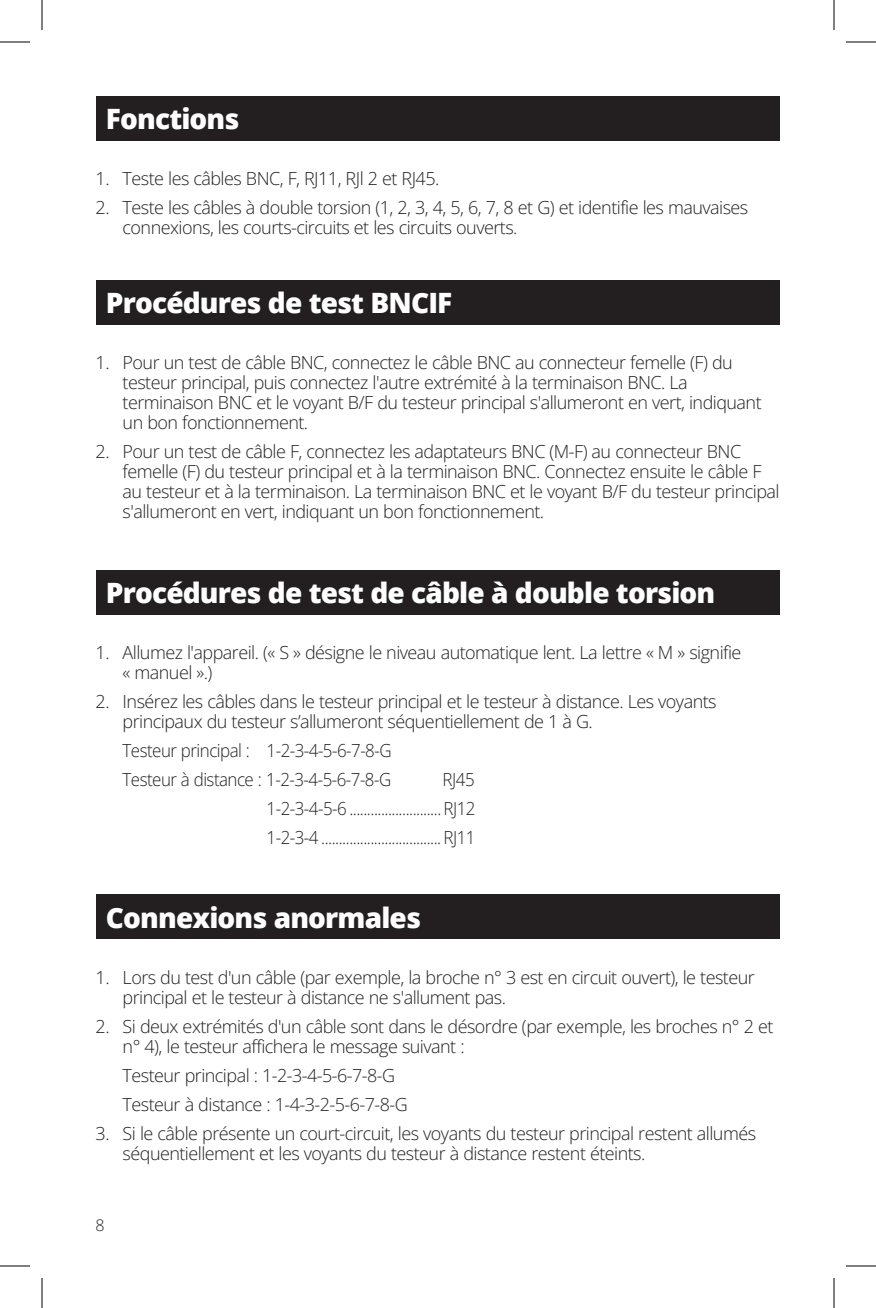
<style>
.page{position:relative;width:876px;height:1308px;background:#fff}
.page>*{position:absolute;margin:0;border:0;box-sizing:border-box;transform-origin:0 0}
.t1{font:800 28px "Open Sans";letter-spacing:-.03em;color:#fff}
.t2{font:18px/20px "Open Sans";letter-spacing:-.03em;color:#231f20}
.t3{font:18px "Open Sans";letter-spacing:-.03em;color:#231f20;scale:.94 1}
.t4{font:16px "Open Sans";color:#231f20}
</style>
<div class="page">
<div style="left:97px;top:96px;width:683px;height:45px;background:#231f20"></div>
<div style="left:97px;top:280px;width:683px;height:45px;background:#231f20"></div>
<div style="left:97px;top:570px;width:683px;height:45px;background:#231f20"></div>
<div style="left:97px;top:894px;width:683px;height:45px;background:#231f20"></div>
<hr style="left:0;top:42px;width:30px;height:1px;background:#000">
<hr style="left:846px;top:42px;width:30px;height:1px;background:#000">
<hr style="left:0;top:1266px;width:30px;height:1px;background:#000">
<hr style="left:846px;top:1266px;width:30px;height:1px;background:#000">
<hr style="left:42px;top:0;width:1px;height:30px;background:#000">
<hr style="left:42px;top:1278px;width:1px;height:30px;background:#000">
<hr style="left:834px;top:0;width:1px;height:30px;background:#000">
<hr style="left:834px;top:1278px;width:1px;height:30px;background:#000">
<p class="t1" style="left:106px;top:98px;width:135px">Fonctions</p>
<p class="t2" style="left:96px;top:168px;width:345px">1. Teste les câbles BNC, F, RJ11, RJl 2 et RJ45.</p>
<p class="t2" style="left:123px;top:197px;width:627px;text-indent:-27px">2. Teste les câbles à double torsion (1, 2, 3, 4, 5, 6, 7, 8 et G) et identifie les mauvaises connexions, les courts-circuits et les circuits ouverts.</p>
<p class="t1" style="left:106px;top:281px;width:348px">Procédures de test BNCIF</p>
<p class="t2" style="left:123px;top:352px;width:641px;text-indent:-27px">1. Pour un test de câble BNC, connectez le câble BNC au connecteur femelle (F) du testeur principal, puis connectez l'autre extrémité à la terminaison BNC. La terminaison BNC et le voyant B/F du testeur principal s'allumeront en vert, indiquant un bon fonctionnement.</p>
<p class="t2" style="left:123px;top:441px;width:659px;text-indent:-27px">2. Pour un test de câble F, connectez les adaptateurs BNC (M-F) au connecteur BNC femelle (F) du testeur principal et à la terminaison BNC. Connectez ensuite le câble F au testeur et à la terminaison. La terminaison BNC et le voyant B/F du testeur principal s'allumeront en vert, indiquant un bon fonctionnement.</p>
<p class="t1" style="left:106px;top:571px;width:611px">Procédures de test de câble à double torsion</p>
<p class="t2" style="left:123px;top:642px;width:620px;text-indent:-27px">1. Allumez l'appareil. (« S » désigne le niveau automatique lent. La lettre « M » signifie « manuel ».)</p>
<p class="t2" style="left:123px;top:691px;width:595px;text-indent:-27px">2. Insérez les câbles dans le testeur principal et le testeur à distance. Les voyants principaux du testeur s’allumeront séquentiellement de 1 à G.</p>
<p class="t3" style="left:123px;top:738px;width:288px">Testeur principal : 1-2-3-4-5-6-7-8-G</p>
<p class="t3" style="left:123px;top:767px;width:287px">Testeur à distance : 1-2-3-4-5-6-7-8-G</p>
<p class="t3" style="left:443px;top:767px;width:36px">RJ45</p>
<p class="t3" style="left:267px;top:796px;width:224px">1-2-3-4-5-6 .......................... RJ12</p>
<p class="t3" style="left:267px;top:825px;width:224px">1-2-3-4 .................................. RJ11</p>
<p class="t1" style="left:106px;top:896px;width:317px">Connexions anormales</p>
<p class="t2" style="left:123px;top:967px;width:634px;text-indent:-27px">1. Lors du test d'un câble (par exemple, la broche n° 3 est en circuit ouvert), le testeur principal et le testeur à distance ne s'allument pas.</p>
<p class="t2" style="left:123px;top:1016px;width:652px;text-indent:-27px">2. Si deux extrémités d'un câble sont dans le désordre (par exemple, les broches n° 2 et n° 4), le testeur affichera le message suivant :</p>
<p class="t2" style="left:123px;top:1065px;width:274px">Testeur principal : 1-2-3-4-5-6-7-8-G</p>
<p class="t2" style="left:123px;top:1094px;width:287px">Testeur à distance : 1-4-3-2-5-6-7-8-G</p>
<p class="t2" style="left:123px;top:1123px;width:635px;text-indent:-27px">3. Si le câble présente un court-circuit, les voyants du testeur principal restent allumés séquentiellement et les voyants du testeur à distance restent éteints.</p>
<p class="t4" style="left:96px;top:1215px;width:11px">8</p>
</div>
